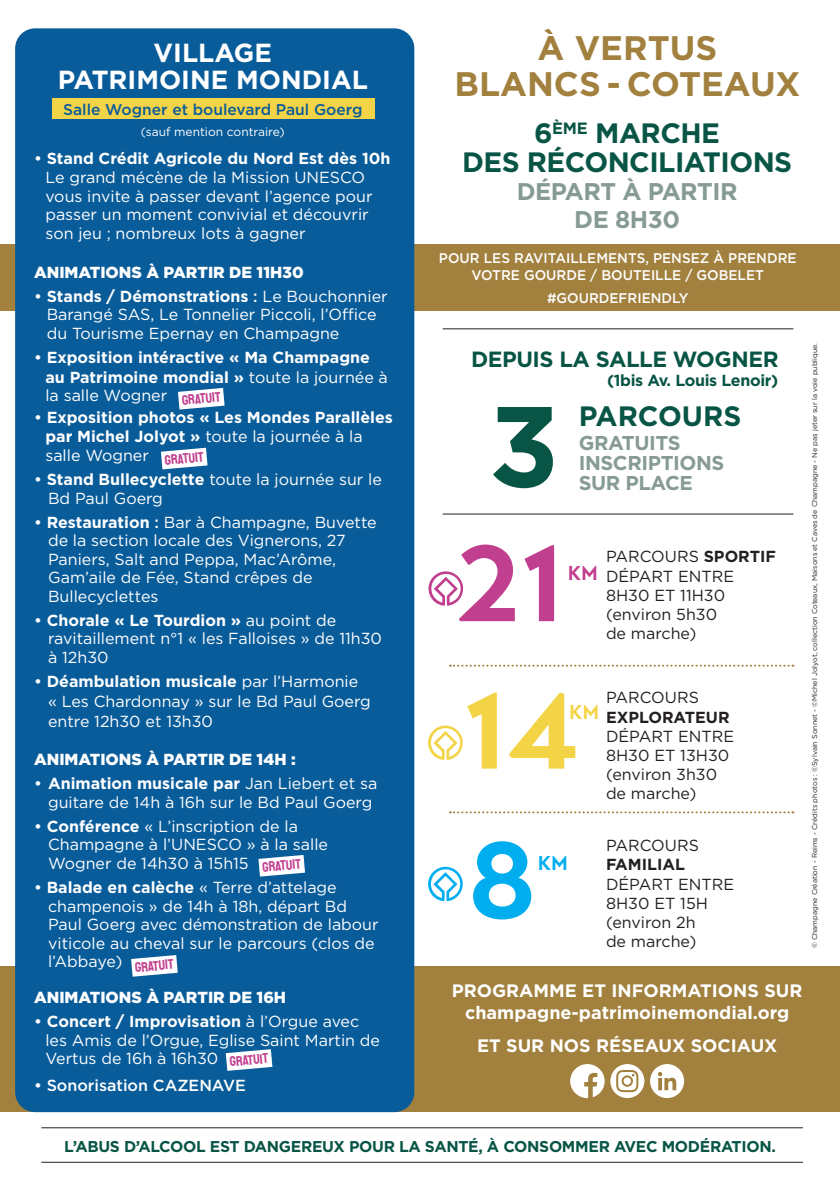
<style>
.page{position:relative;width:840px;height:1191px;background:#fff}
.page>*{position:absolute;margin:0;border:0;box-sizing:border-box;transform-origin:0 0}
.t1{font:700 115.4px "Transat Text";color:#f4d447}
.t2{font:700 115.4px "Transat Text";color:#c03f8e}
.t3{font:700 115.4px "Transat Text";color:#00aeef}
.t4{font:700 114px "Gotham";color:#085546}
.t5{font:700 34px "Gotham";color:#a2813f}
.t6{font:700 28px "Gotham";letter-spacing:-.02em;color:#085546}
.t7{font:700 28px "Gotham";color:#085546}
.t8{font:700 26.2px "Gotham";color:#fff}
.t9{font:700 24.2px "Gotham";letter-spacing:-.02em;color:#869b94}
.t10{font:700 22px "Gotham";letter-spacing:-.02em;color:#085546}
.t11{font:700 20px/20px "Gotham";letter-spacing:-.02em;color:#869b94}
.t12{font:700 20px "Transat Text";color:#00aeef}
.t13{font:700 20px "Transat Text";color:#f4d447}
.t14{font:700 20px "Transat Text";color:#c03f8e}
.t15{font:700 18px "Gotham";color:#fff}
.t16{font:16px/18.4px "Gotham";color:#fff}
.t17{font:700 16px "Gotham";color:#fff}
.t18{font:16px/19.2px "Gotham";color:#231f20}
.t19{font:900 16px "Gotham";color:#fff}
.t20{font:500 16px "Gotham";color:#fff}
.t21{font:700 16px "Gotham";letter-spacing:-.02em;color:#085546}
.t22{font:700 16px "Gotham";color:#231f20}
.t23{font:700 15.6px "Gotham";letter-spacing:-.02em;color:#085546}
.t24{font:500 15.6px "Gotham";color:#095c9a}
.t25{font:500 14px/16.8px "Gotham";color:#fff;text-align:center}
.t26{font:14px "Koulen";color:#c03f8e}
.t27{font:12px "Gotham";color:#fff}
.t28{font:7px "Gotham";color:#231f20}
.s1{font-weight:500}
.s2{font-weight:700}
.s3{font-weight:400}
</style>
<div class="page">
<div style="left:0;top:244px;width:839px;height:66px;background:#a2813f"></div>
<div style="left:0;top:966px;width:839px;height:146px;background:#a2813f"></div>
<svg style="left:449px;top:664px;width:344px;height:2px"></svg>
<svg style="left:449px;top:811px;width:344px;height:2px"></svg>
<svg style="left:428px;top:866px;width:35px;height:35px"></svg>
<svg style="left:428px;top:725px;width:35px;height:35px"></svg>
<svg style="left:428px;top:571px;width:36px;height:35px"></svg>
<hr style="left:41px;top:1127px;width:761px;height:1px;background:#231f20">
<hr style="left:41px;top:1161px;width:761px;height:1px;background:#231f20">
<hr style="left:442px;top:328px;width:351px;height:1px;background:#231f20">
<hr style="left:442px;top:514px;width:351px;height:1px;background:#231f20">
<svg style="left:570px;top:1064px;width:34px;height:34px"></svg>
<svg style="left:610px;top:1064px;width:73px;height:34px"></svg>
<div style="left:15px;top:28px;width:399px;height:1084px;background:#095c9a;border-radius:20px"></div>
<div style="left:52px;top:98px;width:322px;height:21px;background:#f4d447"></div>
<svg style="left:178px;top:388px;width:46px;height:21px"></svg>
<svg style="left:161px;top:448px;width:46px;height:21px"></svg>
<svg style="left:258px;top:855px;width:47px;height:21px"></svg>
<svg style="left:131px;top:955px;width:47px;height:21px"></svg>
<svg style="left:226px;top:1049px;width:46px;height:21px"></svg>
<p class="t8" style="left:153px;top:36px;width:120px">VILLAGE</p>
<p class="t8" style="left:58px;top:62px;width:311px">PATRIMOINE MONDIAL</p>
<p class="t24" style="left:63px;top:99px;width:300px">Salle Wogner et boulevard Paul Goerg</p>
<p class="t27" style="left:141px;top:124px;width:145px">(sauf mention contraire)</p>
<p class="t17" style="left:34px;top:147px;width:357px"><span class="s1">•</span> Stand Crédit Agricole du Nord Est dès 10h</p>
<p class="t16" style="left:45px;top:168px;width:328px">Le grand mécène de la Mission UNESCO vous invite à passer devant l’agence pour passer un moment convivial et découvrir son jeu ; nombreux lots à gagner</p>
<p class="t19" style="left:34px;top:261px;width:271px">ANIMATIONS À PARTIR DE 11H30</p>
<p class="t16" style="left:47px;top:286px;width:342px;text-indent:-13px"><span class="s1">•</span> <span class="s2">Stands / Démonstrations</span> <span class="s1">:</span> Le Bouchonnier<br>Barangé SAS, Le Tonnelier Piccoli, l’Office du Tourisme Epernay en Champagne</p>
<p class="t17" style="left:34px;top:346px;width:337px"><span class="s1">•</span> Exposition intéractive « Ma Champagne</p>
<p class="t16" style="left:45px;top:367px;width:344px"><span class="s2">au Patrimoine mondial »</span> toute la journée à la salle Wogner</p>
<p class="t17" style="left:34px;top:406px;width:360px"><span class="s1">•</span> Exposition photos « Les Mondes Parallèles</p>
<p class="t16" style="left:45px;top:427px;width:319px"><span class="s2">par Michel Jolyot »</span> toute la journée à la salle Wogner</p>
<p class="t16" style="left:48px;top:470px;width:335px;text-indent:-14px"><span class="s1">•</span> <span class="s2">Stand Bullecyclette</span> toute la journée sur le<br>Bd Paul Goerg</p>
<p class="t16" style="left:48px;top:512px;width:330px;text-indent:-14px"><span class="s1">•</span> <span class="s2">Restauration</span> <span class="s1">:</span> Bar à Champagne, Buvette de la section locale des Vignerons, 27<br>Paniers, Salt and Peppa, Mac’Arôme,<br>Gam’aile de Fée, Stand crêpes de<br>Bullecyclettes</p>
<p class="t16" style="left:48px;top:611px;width:335px;text-indent:-14px"><span class="s1">•</span> <span class="s2">Chorale « Le Tourdion »</span> au point de ravitaillement n°1 « les Falloises » de 11h30 à 12h30</p>
<p class="t17" style="left:34px;top:671px;width:325px"><span class="s1">•</span> Déambulation musicale <span class="s3">par l’Harmonie</span></p>
<p class="t16" style="left:48px;top:691px;width:324px;line-height:20px">« Les Chardonnay » sur le Bd Paul Goerg entre 12h30 et 13h30</p>
<p class="t19" style="left:34px;top:748px;width:263px">ANIMATIONS À PARTIR DE 14H :</p>
<p class="t16" style="left:34px;top:774px;width:344px;text-align:center"><span class="s1">•</span> <span class="s2">Animation musicale par</span> Jan Liebert et sa guitare de 14h à 16h sur le Bd Paul Goerg</p>
<p class="t16" style="left:48px;top:816px;width:281px;text-indent:-14px"><span class="s1">•</span> <span class="s2">Conférence</span> « L’inscription de la<br>Champagne à l’UNESCO » à la salle<br>Wogner de 14h30 à 15h15</p>
<p class="t16" style="left:48px;top:878px;width:332px;text-indent:-14px"><span class="s1">•</span> <span class="s2">Balade en calèche</span> « Terre d’attelage champenois » de 14h à 18h, départ Bd Paul Goerg avec démonstration de labour viticole au cheval sur le parcours (clos de l’Abbaye)</p>
<p class="t19" style="left:34px;top:986px;width:253px">ANIMATIONS À PARTIR DE 16H</p>
<p class="t17" style="left:34px;top:1010px;width:326px"><span class="s1">•</span> Concert / Improvisation <span class="s3">à l’Orgue avec</span></p>
<p class="t16" style="left:45px;top:1030px;width:336px">les Amis de l’Orgue, Eglise Saint Martin de<br>Vertus de 16h à 16h30</p>
<p class="t20" style="left:34px;top:1074px;width:213px">• Sonorisation CAZENAVE</p>
<p class="t26" style="left:181px;top:392px;width:40px;rotate:-5deg">GRATUIT</p>
<p class="t26" style="left:164px;top:452px;width:40px;rotate:-5deg">GRATUIT</p>
<p class="t26" style="left:261px;top:859px;width:40px;rotate:-5deg">GRATUIT</p>
<p class="t26" style="left:134px;top:959px;width:40px;rotate:-5deg">GRATUIT</p>
<p class="t26" style="left:229px;top:1053px;width:40px;rotate:-5deg">GRATUIT</p>
<p class="t5" style="left:537px;top:25px;width:181px">À VERTUS</p>
<p class="t5" style="left:454px;top:61px;width:347px">BLANCS - COTEAUX</p>
<p class="t6" style="left:534px;top:115px;width:187px">6<sup>ÈME</sup> MARCHE</p>
<p class="t6" style="left:462px;top:143px;width:331px">DES RÉCONCILIATIONS</p>
<p class="t9" style="left:516px;top:175px;width:222px">DÉPART À PARTIR</p>
<p class="t9" style="left:574px;top:203px;width:107px">DE 8H30</p>
<p class="t25" style="left:438px;top:249px;width:359px">POUR LES RAVITAILLEMENTS, PENSEZ À PRENDRE<br>VOTRE GOURDE / BOUTEILLE / GOBELET</p>
<p class="t25" style="left:546px;top:289px;width:143px">#GOURDEFRIENDLY</p>
<p class="t10" style="left:471px;top:344px;width:309px">DEPUIS LA SALLE WOGNER</p>
<p class="t21" style="left:606px;top:369px;width:173px">(1bis Av. Louis Lenoir)</p>
<p class="t4" style="left:488px;top:371px;width:72px">3</p>
<p class="t7" style="left:578px;top:397px;width:164px">PARCOURS</p>
<p class="t11" style="left:578px;top:433px;width:147px">GRATUITS<br>INSCRIPTIONS<br>SUR PLACE</p>
<p class="t2" style="left:455px;top:511px;width:112px">21</p>
<p class="t14" style="left:567px;top:561px;width:32px">KM</p>
<p class="t18" style="left:605px;top:547px;width:171px">PARCOURS <span class="s2">SPORTIF</span></p>
<p class="t18" style="left:605px;top:566px;width:130px">DÉPART ENTRE</p>
<p class="t18" style="left:605px;top:585px;width:121px">8H30 ET 11H30</p>
<p class="t18" style="left:605px;top:604px;width:113px">(environ 5h30 de marche)</p>
<p class="t1" style="left:462px;top:658px;width:119px">14</p>
<p class="t13" style="left:568px;top:700px;width:32px">KM</p>
<p class="t3" style="left:468px;top:807px;width:69px">8</p>
<p class="t12" style="left:537px;top:851px;width:32px">KM</p>
<p class="t18" style="left:605px;top:688px;width:94px">PARCOURS</p>
<p class="t22" style="left:605px;top:706px;width:125px">EXPLORATEUR</p>
<p class="t18" style="left:605px;top:726px;width:130px">DÉPART ENTRE</p>
<p class="t18" style="left:605px;top:745px;width:125px">8H30 ET 13H30</p>
<p class="t18" style="left:605px;top:764px;width:113px">(environ 3h30 de marche)</p>
<p class="t18" style="left:605px;top:835px;width:94px">PARCOURS<br><span class="s2">FAMILIAL</span></p>
<p class="t18" style="left:605px;top:874px;width:130px">DÉPART ENTRE</p>
<p class="t18" style="left:605px;top:893px;width:103px">8H30 ET 15H</p>
<p class="t18" style="left:605px;top:912px;width:91px">(environ 2h</p>
<p class="t18" style="left:605px;top:931px;width:92px">de marche)</p>
<p class="t28" style="left:809px;top:948px;width:607px;rotate:-90deg">© Champagne Création - Reims - Crédits photos : ©Sylvain Sonnet - ©Michel Jolyot, collection Coteaux, Maisons et Caves de Champagne - Ne pas jeter sur la voie publique.</p>
<p class="t15" style="left:451px;top:978px;width:352px">PROGRAMME ET INFORMATIONS SUR</p>
<p class="t15" style="left:465px;top:1000px;width:325px">champagne-patrimoinemondial.org</p>
<p class="t15" style="left:476px;top:1033px;width:301px">ET SUR NOS RÉSEAUX SOCIAUX</p>
<p class="t23" style="left:64px;top:1135px;width:713px">L’ABUS D’ALCOOL EST DANGEREUX POUR LA SANTÉ, À CONSOMMER AVEC MODÉRATION.</p>
</div>
